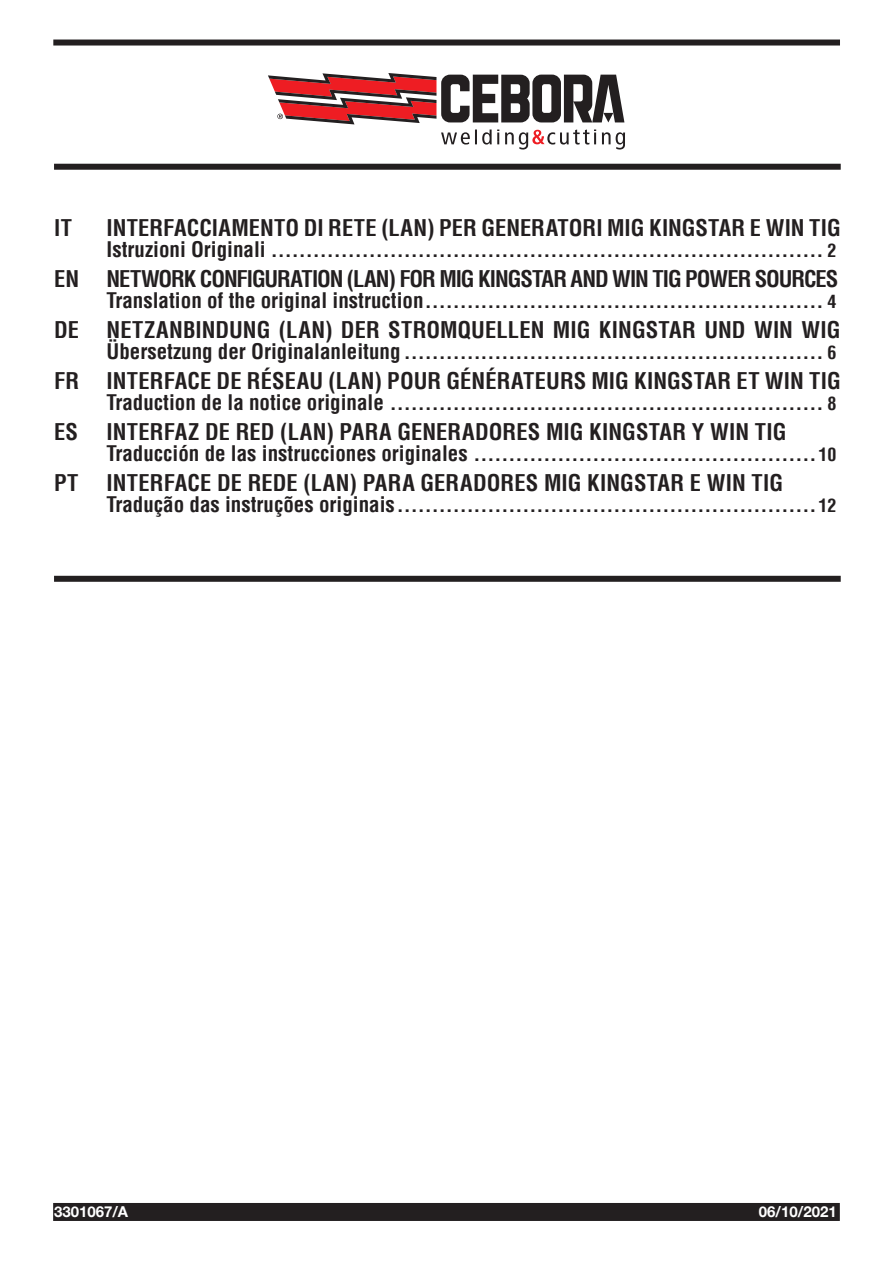
<style>
.page{position:relative;width:893px;height:1263px;background:#fff}
.page>*{position:absolute;margin:0;border:0;box-sizing:border-box;transform-origin:0 0}
.Indice{font:700 condensed 22.5px "Helvetica";color:#231f20}
.Indice-2{font:700 condensed 22.5px "Helvetica";letter-spacing:-.045em;color:#231f20}
.Indice-3{font:700 condensed 21px "Helvetica";color:#231f20}
.t1{font:700 15px "Helvetica Neue";color:#fff}
.s1{font-size:18px}
</style>
<div class="page">
<svg style="left:441px;top:130px;width:184px;height:20px"></svg>
<svg style="left:268px;top:73px;width:356px;height:51px"></svg>
<div style="left:53px;top:40px;width:787px;height:6px;background:#231f20"></div>
<div style="left:53px;top:1203px;width:787px;height:18px;background:#231f20"></div>
<div style="left:54px;top:576px;width:787px;height:6px;background:#231f20"></div>
<div style="left:54px;top:164px;width:787px;height:6px;background:#231f20"></div>
<p class="Indice" style="left:54px;top:214px;width:19px">IT</p>
<p class="Indice" style="left:107px;top:214px;width:736px">INTERFACCIAMENTO DI RETE (LAN) PER GENERATORI MIG KINGSTAR E WIN TIG</p>
<p class="Indice-3" style="left:107px;top:236px;width:731px">Istruzioni Originali ............................................................................... <span class="s1">2</span></p>
<p class="Indice-2" style="left:54px;top:265px;width:786px">EN NETWORK CONFIGURATION (LAN) FOR MIG KINGSTAR AND WIN TIG POWER SOURCES</p>
<p class="Indice-3" style="left:107px;top:287px;width:731px">Translation of the original instruction......................................................... <span class="s1">4</span></p>
<p class="Indice" style="left:54px;top:316px;width:788px">DE NETZANBINDUNG (LAN) DER STROMQUELLEN MIG KINGSTAR UND WIN WIG</p>
<p class="Indice-3" style="left:107px;top:338px;width:731px">Übersetzung der Originalanleitung ............................................................ <span class="s1">6</span></p>
<p class="Indice" style="left:54px;top:367px;width:788px">FR INTERFACE DE RÉSEAU (LAN) POUR GÉNÉRATEURS MIG KINGSTAR ET WIN TIG</p>
<p class="Indice-3" style="left:107px;top:389px;width:731px">Traduction de la notice originale .............................................................. <span class="s1">8</span></p>
<p class="Indice" style="left:54px;top:418px;width:26px">ES</p>
<p class="Indice" style="left:107px;top:418px;width:681px">INTERFAZ DE RED (LAN) PARA GENERADORES MIG KINGSTAR Y WIN TIG</p>
<p class="Indice-3" style="left:107px;top:440px;width:731px">Traducción de las instrucciones originales .................................................<span class="s1">10</span></p>
<p class="Indice" style="left:54px;top:469px;width:731px">PT INTERFACE DE REDE (LAN) PARA GERADORES MIG KINGSTAR E WIN TIG</p>
<p class="Indice-3" style="left:107px;top:491px;width:731px">Tradução das instruções originais............................................................<span class="s1">12</span></p>
<p class="t1" style="left:54px;top:1202px;width:76px">3301067/A</p>
<p class="t1" style="left:759px;top:1202px;width:79px">06/10/2021</p>
</div>
